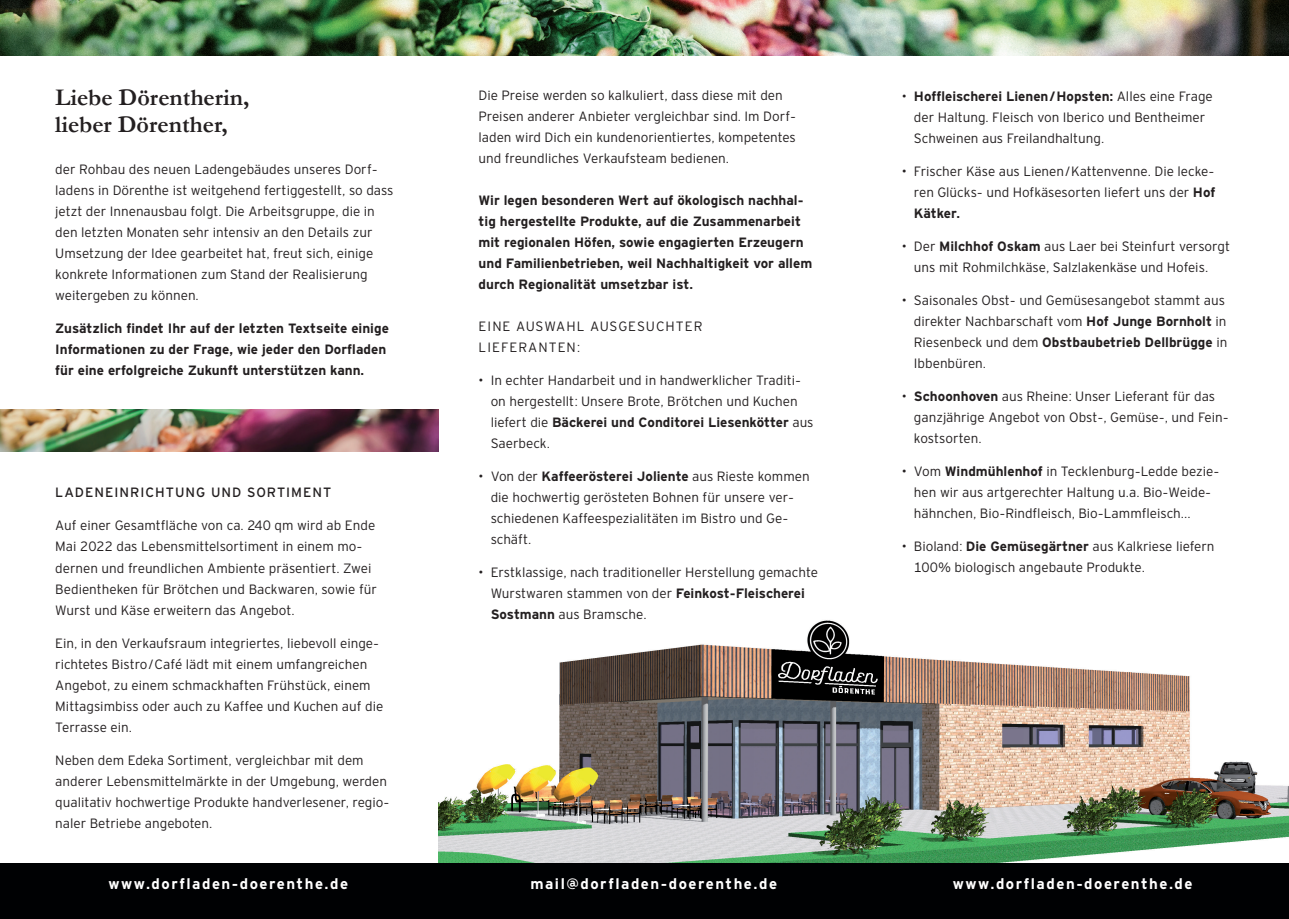
<style>
.page{position:relative;width:1289px;height:919px;background:#fff}
.page>*{position:absolute;margin:0;border:0;box-sizing:border-box;transform-origin:0 0}
.t1{font:700 24px/27px "Garamond";color:#231f20}
.t2{font:700 15px "Interstate St";letter-spacing:.1em;color:#fff}
.t3{font:300 13.5px/21px "Interstate St";color:#231f20}
.t4{font:700 13.5px/21px "Interstate St";color:#231f20}
.t5{font:13.5px "Interstate St";letter-spacing:.075em;color:#231f20}
.s1{font-weight:700}
</style>
<div class="page">
<img style="left:438px;top:620px;width:850px;height:243px">
<div style="left:0;top:863px;width:1288px;height:55px;background:#000103"></div>
<img style="left:0;top:409px;width:438px;height:42px">
<img style="left:0;top:0;width:1288px;height:55px">
<h1 class="t1" style="left:55px;top:84px;width:196px">Liebe Dörentherin, lieber Dörenther,</h1>
<p class="t3" style="left:55px;top:159px;width:340px">der Rohbau des neuen Ladengebäudes unseres Dorf&shy;ladens in Dörenthe ist weitgehend fertiggestellt, so dass jetzt der Innenausbau folgt. Die Arbeitsgruppe, die in den letzten Monaten sehr intensiv an den Details zur Umsetzung der Idee gearbeitet hat, freut sich, einige konkrete Informationen zum Stand der Realisierung weitergeben zu können.</p>
<p class="t4" style="left:55px;top:318px;width:335px">Zusätzlich findet Ihr auf der letzten Textseite einige<br>Informationen zu der Frage, wie jeder den Dorfladen für eine erfolgreiche Zukunft unterstützen kann.</p>
<p class="t5" style="left:55px;top:485px;width:277px">LADENEINRICHTUNG UND SORTIMENT</p>
<p class="t3" style="left:55px;top:515px;width:323px">Auf einer Gesamtfläche von ca. 240 qm wird ab Ende Mai 2022 das Lebensmittelsortiment in einem mo&shy;dernen und freundlichen Ambiente präsentiert. Zwei Bedientheken für Brötchen und Backwaren, sowie für Wurst und Käse erweitern das Angebot.</p>
<p class="t3" style="left:55px;top:632px;width:329px">Ein, in den Verkaufsraum integriertes, liebevoll einge&shy;richtetes Bistro/Café lädt mit einem umfangreichen Angebot, zu einem schmackhaften Frühstück, einem Mittagsimbiss oder auch zu Kaffee und Kuchen auf die Terrasse ein.</p>
<p class="t3" style="left:55px;top:749px;width:336px">Neben dem Edeka Sortiment, vergleichbar mit dem anderer Lebensmittelmärkte in der Umgebung, werden qualitativ hochwertige Produkte handverlesener, regio&shy;naler Betriebe angeboten.</p>
<p class="t3" style="left:478px;top:85px;width:319px">Die Preise werden so kalkuliert, dass diese mit den Preisen anderer Anbieter vergleichbar sind. Im Dorf&shy;laden wird Dich ein kundenorientiertes, kompetentes und freundliches Verkaufsteam bedienen.</p>
<p class="t4" style="left:478px;top:190px;width:335px">Wir legen besonderen Wert auf ökologisch nachhal&shy;tig hergestellte Produkte, auf die Zusammenarbeit mit regionalen Höfen, sowie engagierten Erzeugern und Familienbetrieben, weil Nachhaltigkeit vor allem durch Regionalität umsetzbar ist.</p>
<p class="t3" style="left:478px;top:316px;width:17px">Eine</p>
<p class="t3" style="left:516px;top:316px;width:21px">Auswa</p>
<p class="t3" style="left:566px;top:316px;width:34px">hl ausgesuc</p>
<p class="t3" style="left:665px;top:316px;width:20px">hter</p>
<p class="t3" style="left:478px;top:337px;width:19px">Lieferanten</p>
<p class="t3" style="left:577px;top:337px;width:5px">:</p>
<p class="t3" style="left:490px;top:370px;width:324px;text-indent:-12px">• In echter Handarbeit und in handwerklicher Traditi&shy;on hergestellt: Unsere Brote, Brötchen und Kuchen liefert die <span class="s1">Bäckerei und Conditorei Liesenkötter</span> aus Saerbeck.</p>
<p class="t3" style="left:490px;top:466px;width:320px;text-indent:-12px">• Von der <span class="s1">Kaffeerösterei Joliente</span> aus Rieste kommen die hochwertig gerösteten Bohnen für unsere ver&shy;schiedenen Kaffeespezialitäten im Bistro und Ge&shy;schäft.</p>
<p class="t3" style="left:490px;top:562px;width:329px;text-indent:-12px">• Erstklassige, nach traditioneller Herstellung gemachte<br>Wurstwaren stammen von der <span class="s1">Feinkost-Fleischerei<br>Sostmann</span> aus Bramsche.</p>
<p class="t3" style="left:913px;top:86px;width:300px;text-indent:-12px">• <span class="s1">Hoffleischerei Lienen/Hopsten:</span> Alles eine Frage der Haltung. Fleisch von Iberico und Bentheimer<br>Schweinen aus Freilandhaltung.</p>
<p class="t3" style="left:913px;top:161px;width:303px;text-align:justify;text-indent:-12px">• Frischer Käse aus Lienen/Kattenvenne. Die lecke&shy;ren Glücks- und Hofkäsesorten liefert uns der <span class="s1">Hof Kätker.</span></p>
<p class="t3" style="left:913px;top:236px;width:317px;text-indent:-12px">• Der <span class="s1">Milchhof Oskam</span> aus Laer bei Steinfurt versorgt uns mit Rohmilchkäse, Salzlakenkäse und Hofeis.</p>
<p class="t3" style="left:913px;top:290px;width:315px;text-indent:-12px">• Saisonales Obst- und Gemüsesangebot stammt aus direkter Nachbarschaft vom <span class="s1">Hof Junge Bornholt</span> in Riesenbeck und dem <span class="s1">Obstbaubetrieb Dellbrügge</span> in Ibbenbüren.</p>
<p class="t3" style="left:913px;top:386px;width:316px;text-indent:-12px">• <span class="s1">Schoonhoven</span> aus Rheine: Unser Lieferant für das ganzjährige Angebot von Obst-, Gemüse-, und Fein&shy;kostsorten.</p>
<p class="t3" style="left:913px;top:461px;width:307px;text-indent:-12px">• Vom <span class="s1">Windmühlenhof</span> in Tecklenburg-Ledde bezie&shy;hen wir aus artgerechter Haltung u.a. Bio-Weide&shy;hähnchen, Bio-Rindfleisch, Bio-Lammfleisch...</p>
<p class="t3" style="left:913px;top:536px;width:302px;text-indent:-12px">• Bioland: <span class="s1">Die Gemüsegärtner</span> aus Kalkriese liefern<br>100% biologisch angebaute Produkte.</p>
<p class="t2" style="left:108px;top:875px;width:241px">www.dorfladen-doerenthe.de</p>
<p class="t2" style="left:530px;top:875px;width:248px">mail@dorfladen-doerenthe.de</p>
<p class="t2" style="left:953px;top:875px;width:241px">www.dorfladen-doerenthe.de</p>
</div>
